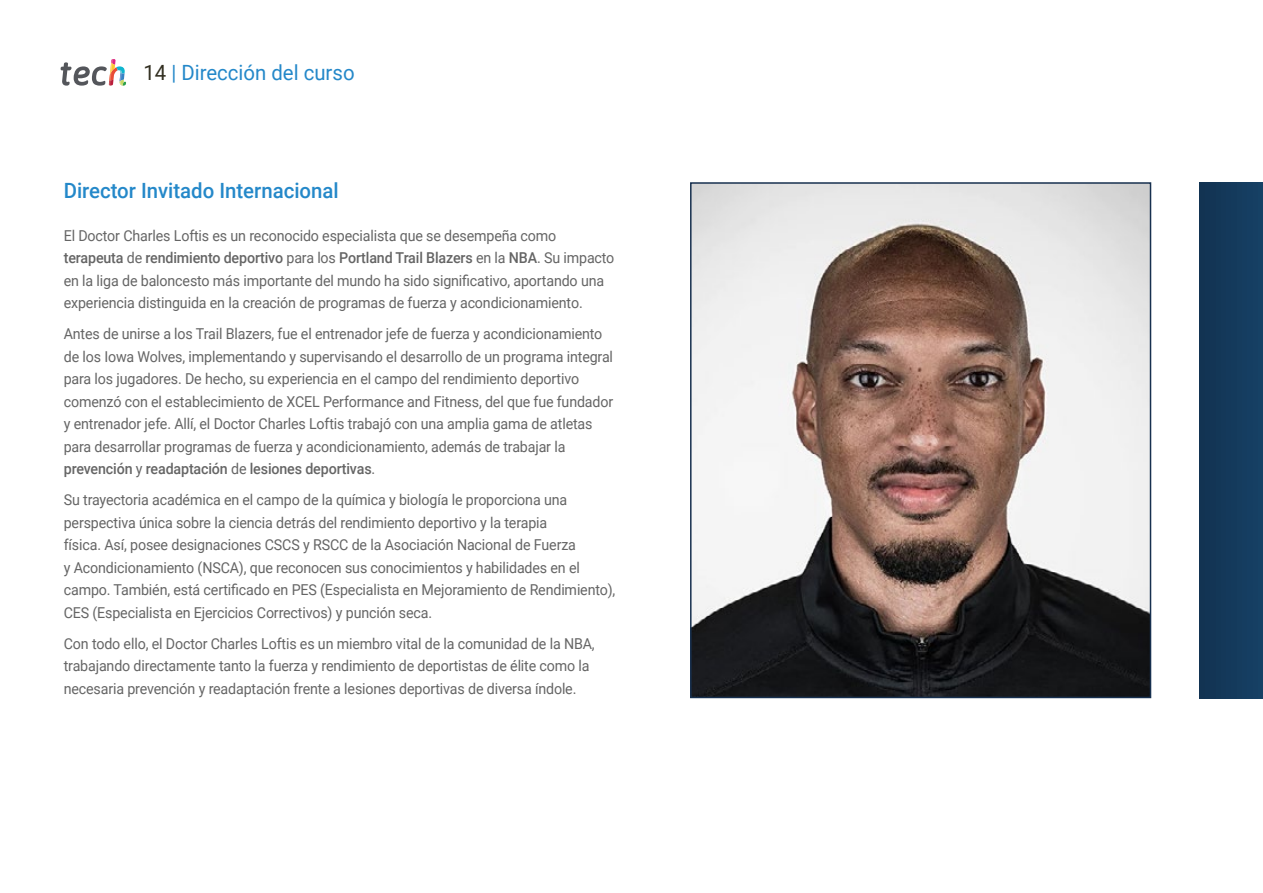
<style>
.page{position:relative;width:1263px;height:893px;background:#fff}
.page>*{position:absolute;margin:0;border:0;box-sizing:border-box;transform-origin:0 0}
.t1{font:500 21px "Roboto";color:#2488c9}
.t2{font:21px "Roboto";color:#2488c9}
.t3{font:15px/22.5px "Roboto";letter-spacing:-.01em;color:#656565;scale:.95 1}
.s1{color:#312e20}
.s2{font-weight:500}
</style>
<div class="page">
<svg style="left:61px;top:59px;width:65px;height:27px"></svg>
<img style="left:693px;top:185px;width:455px;height:510px">
<div style="left:690px;top:182px;width:461px;height:516px;border:2px solid #17304f"></div>
<div style="left:1199px;top:182px;width:64px;height:516px;background:#14395b"></div>
<h1 class="t2" style="left:144px;top:57px;width:213px"><span class="s1">14</span> | Dirección del curso</h1>
<h1 class="t1" style="left:64px;top:176px;width:276px">Director Invitado Internacional</h1>
<p class="t3" style="left:64px;top:224px;width:581px">El Doctor Charles Loftis es un reconocido especialista que se desempeña como <span class="s2">terapeuta</span> de <span class="s2">rendimiento deportivo</span> para los <span class="s2">Portland Trail Blazers</span> en la <span class="s2">NBA</span>. Su impacto en la liga de baloncesto más importante del mundo ha sido significativo, aportando una experiencia distinguida en la creación de programas de fuerza y acondicionamiento.</p>
<p class="t3" style="left:64px;top:322px;width:580px">Antes de unirse a los Trail Blazers, fue el entrenador jefe de fuerza y acondicionamiento de los Iowa Wolves, implementando y supervisando el desarrollo de un programa integral para los jugadores. De hecho, su experiencia en el campo del rendimiento deportivo comenzó con el establecimiento de XCEL Performance and Fitness, del que fue fundador y entrenador jefe. Allí, el Doctor Charles Loftis trabajó con una amplia gama de atletas para desarrollar programas de fuerza y acondicionamiento, además de trabajar la <span class="s2">prevención</span> y <span class="s2">readaptación</span> de <span class="s2">lesiones deportivas</span>.</p>
<p class="t3" style="left:64px;top:488px;width:582px">Su trayectoria académica en el campo de la química y biología le proporciona una perspectiva única sobre la ciencia detrás del rendimiento deportivo y la terapia<br>física. Así, posee designaciones CSCS y RSCC de la Asociación Nacional de Fuerza<br>y Acondicionamiento (NSCA), que reconocen sus conocimientos y habilidades en el campo. También, está certificado en PES (Especialista en Mejoramiento de Rendimiento), CES (Especialista en Ejercicios Correctivos) y punción seca.</p>
<p class="t3" style="left:64px;top:632px;width:560px">Con todo ello, el Doctor Charles Loftis es un miembro vital de la comunidad de la NBA, trabajando directamente tanto la fuerza y rendimiento de deportistas de élite como la necesaria prevención y readaptación frente a lesiones deportivas de diversa índole.</p>
</div>
